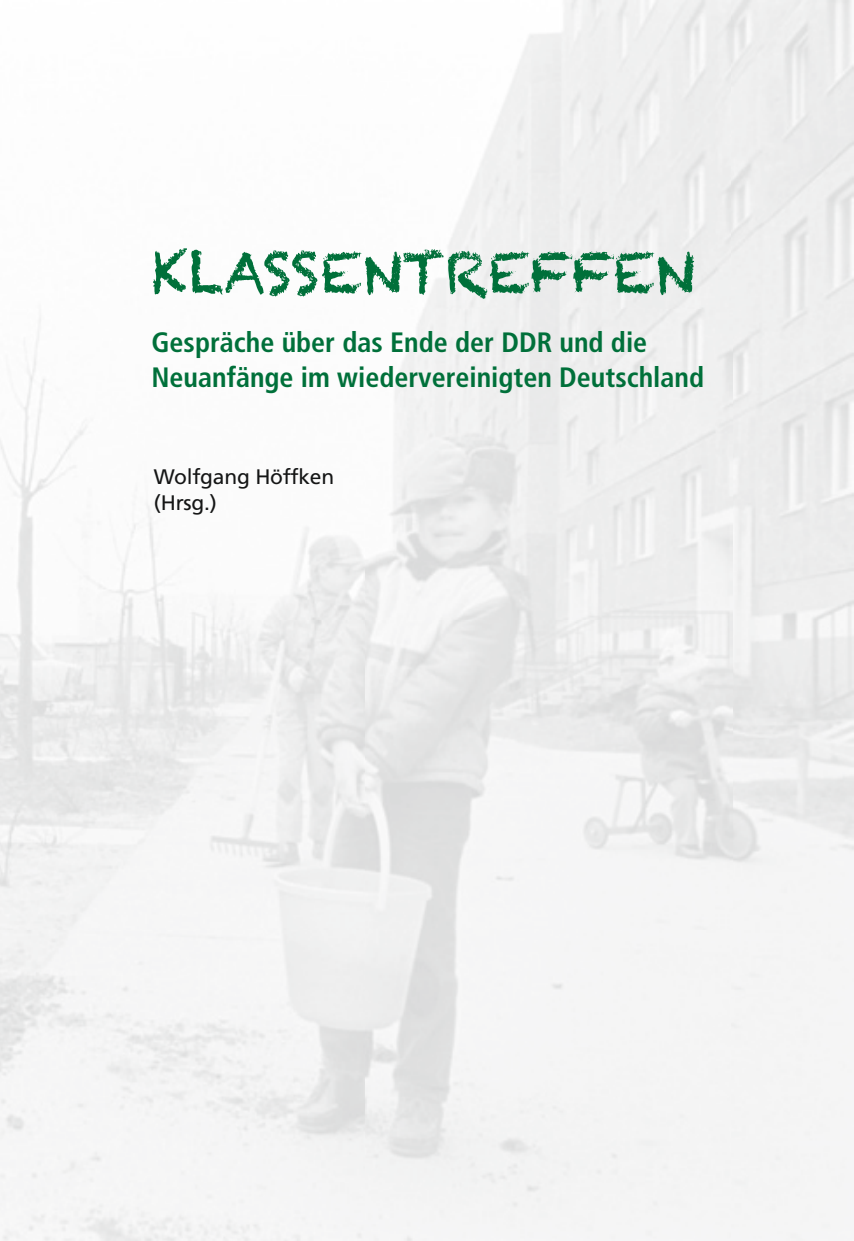
<style>
.page{position:relative;width:854px;height:1241px;background:#fff}
.page>*{position:absolute;margin:0;border:0;box-sizing:border-box;transform-origin:0 0}
.t1{font:56px "Chalkduster";color:#00703a}
.t2{font:700 condensed 28px/35px "Frutiger";color:#00703a}
.t3{font:21px/26.2px "Frutiger";letter-spacing:-.01em;color:#151616}
</style>
<div class="page">
<h1 class="t1" style="left:152px;top:240px;width:544px">KLASSENTREFFEN</h1>
<p class="t2" style="left:151px;top:325px;width:554px">Gespräche über das Ende der DDR und die<br>Neuanfänge im wiedervereinigten Deutschland</p>
<p class="t3" style="left:154px;top:463px;width:182px">Wolfgang Höffken (Hrsg.)</p>
</div>
